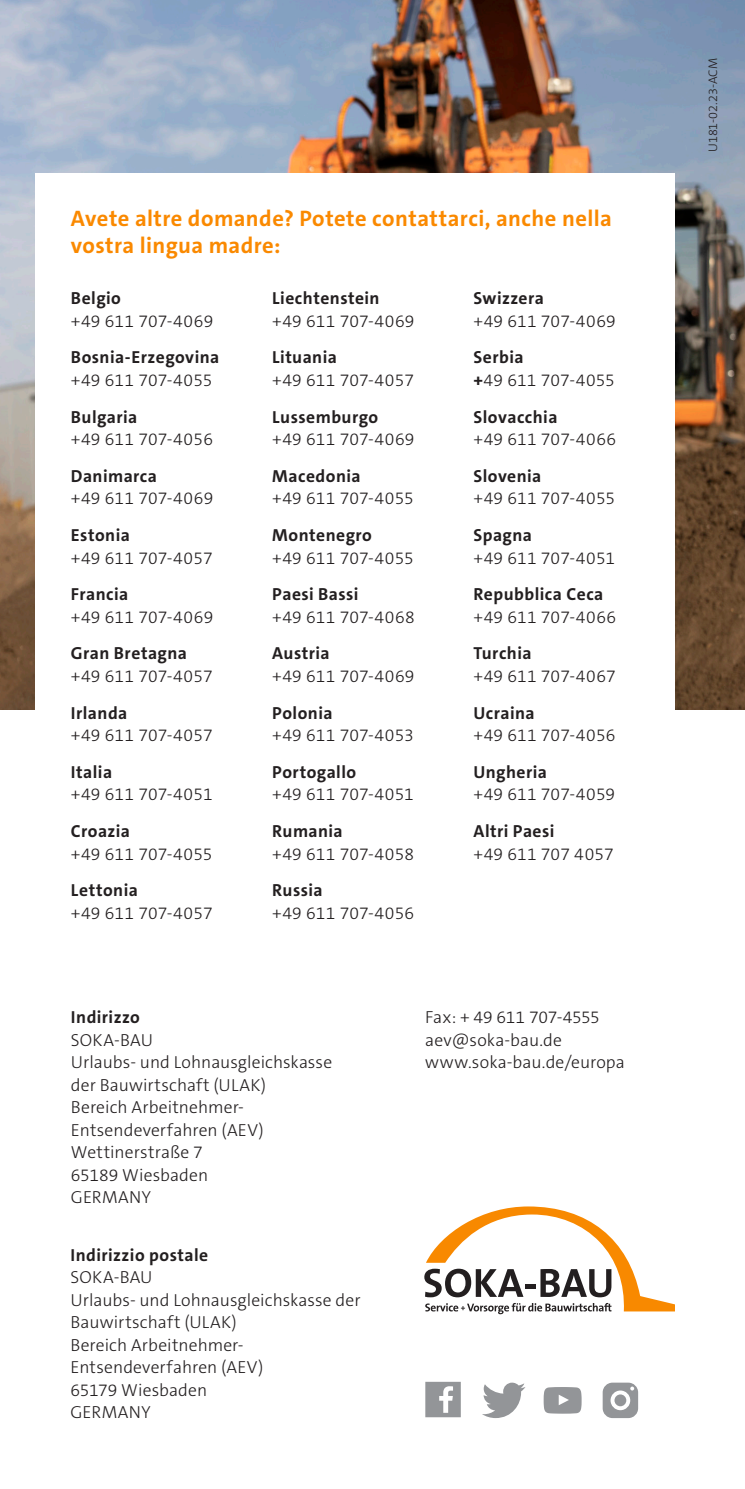
<style>
.page{position:relative;width:745px;height:1489px;background:#fff}
.page>*{position:absolute;margin:0;border:0;box-sizing:border-box;transform-origin:0 0}
.Fließtext_schwarz{font:700 22.5px/27.5px "The Sans C5";letter-spacing:.02em;color:#fa8900}
.Fließtext_schwarz-2{font:300 17.5px/22.5px "The Sans C5";letter-spacing:.005em;color:#231f20}
.Fließtext_schwarz-3{font:700 17.5px/22.5px "The Sans C5";letter-spacing:.025em;color:#231f20}
.Fließtext_schwarz-4{font:300 17.5px "The Sans C5";letter-spacing:-.015em;color:#231f20}
.t1{font:300 12.5px "The Sans C5";color:#231f20}
.s1{font-weight:700}
.s2{font-weight:300}
</style>
<div class="page">
<svg style="left:424px;top:1206px;width:250px;height:108px"></svg>
<svg style="left:425px;top:1381px;width:35px;height:35px"></svg>
<svg style="left:482px;top:1382px;width:43px;height:35px"></svg>
<svg style="left:543px;top:1387px;width:38px;height:26px"></svg>
<svg style="left:602px;top:1382px;width:35px;height:35px"></svg>
<img style="left:0;top:0;width:744px;height:709px">
<div style="left:35px;top:174px;width:639px;height:812px;background:#fff"></div>
<p class="Fließtext_schwarz" style="left:71px;top:205px;width:542px">Avete altre domande? Potete contattarci, anche nella vostra lingua madre:</p>
<p class="Fließtext_schwarz-2" style="left:71px;top:287px;width:144px"><span class="s1">Belgio<br></span>+49 611 707-4069</p>
<p class="Fließtext_schwarz-3" style="left:71px;top:346px;width:150px">Bosnia-Erzegovina <span class="s2">+49 611 707-4055</span></p>
<p class="Fließtext_schwarz-2" style="left:71px;top:405px;width:143px"><span class="s1">Bulgaria<br></span>+49 611 707-4056</p>
<p class="Fließtext_schwarz-2" style="left:71px;top:465px;width:144px"><span class="s1">Danimarca<br></span>+49 611 707-4069</p>
<p class="Fließtext_schwarz-2" style="left:71px;top:524px;width:143px"><span class="s1">Estonia<br></span>+49 611 707-4057</p>
<p class="Fließtext_schwarz-2" style="left:71px;top:583px;width:144px"><span class="s1">Francia<br></span>+49 611 707-4069</p>
<p class="Fließtext_schwarz-2" style="left:71px;top:642px;width:143px"><span class="s1">Gran Bretagna </span>+49 611 707-4057</p>
<p class="Fließtext_schwarz-2" style="left:71px;top:701px;width:143px"><span class="s1">Irlanda<br></span>+49 611 707-4057</p>
<p class="Fließtext_schwarz-2" style="left:71px;top:760px;width:143px"><span class="s1">Italia<br></span>+49 611 707-4051</p>
<p class="Fließtext_schwarz-2" style="left:71px;top:820px;width:143px"><span class="s1">Croazia<br></span>+49 611 707-4055</p>
<p class="Fließtext_schwarz-2" style="left:71px;top:879px;width:143px"><span class="s1">Lettonia<br></span>+49 611 707-4057</p>
<p class="Fließtext_schwarz-2" style="left:272px;top:287px;width:144px"><span class="s1">Liechtenstein<br></span>+49 611 707-4069</p>
<p class="Fließtext_schwarz-2" style="left:272px;top:346px;width:143px"><span class="s1">Lituania<br></span>+49 611 707-4057</p>
<p class="Fließtext_schwarz-2" style="left:272px;top:405px;width:144px"><span class="s1">Lussemburgo<br></span>+49 611 707-4069</p>
<p class="Fließtext_schwarz-2" style="left:272px;top:465px;width:143px"><span class="s1">Macedonia<br></span>+49 611 707-4055</p>
<p class="Fließtext_schwarz-2" style="left:272px;top:524px;width:143px"><span class="s1">Montenegro<br></span>+49 611 707-4055</p>
<p class="Fließtext_schwarz-2" style="left:272px;top:583px;width:144px"><span class="s1">Paesi Bassi<br></span>+49 611 707-4068</p>
<p class="Fließtext_schwarz-2" style="left:272px;top:642px;width:144px"><span class="s1">Austria<br></span>+49 611 707-4069</p>
<p class="Fließtext_schwarz-2" style="left:272px;top:701px;width:143px"><span class="s1">Polonia<br></span>+49 611 707-4053</p>
<p class="Fließtext_schwarz-2" style="left:272px;top:760px;width:143px"><span class="s1">Portogallo<br></span>+49 611 707-4051</p>
<p class="Fließtext_schwarz-2" style="left:272px;top:820px;width:143px"><span class="s1">Rumania<br></span>+49 611 707-4058</p>
<p class="Fließtext_schwarz-2" style="left:272px;top:879px;width:143px"><span class="s1">Russia<br></span>+49 611 707-4056</p>
<p class="Fließtext_schwarz-2" style="left:473px;top:287px;width:144px"><span class="s1">Swizzera<br></span>+49 611 707-4069</p>
<p class="Fließtext_schwarz-2" style="left:473px;top:346px;width:143px"><span class="s1">Serbia<br>+</span>49 611 707-4055</p>
<p class="Fließtext_schwarz-2" style="left:473px;top:405px;width:144px"><span class="s1">Slovacchia<br></span>+49 611 707-4066</p>
<p class="Fließtext_schwarz-2" style="left:473px;top:465px;width:143px"><span class="s1">Slovenia<br></span>+49 611 707-4055</p>
<p class="Fließtext_schwarz-2" style="left:473px;top:524px;width:143px"><span class="s1">Spagna<br></span>+49 611 707-4051</p>
<p class="Fließtext_schwarz-3" style="left:473px;top:583px;width:144px">Repubblica Ceca <span class="s2">+49 611 707-4066</span></p>
<p class="Fließtext_schwarz-2" style="left:473px;top:642px;width:144px"><span class="s1">Turchia<br></span>+49 611 707-4067</p>
<p class="Fließtext_schwarz-2" style="left:473px;top:701px;width:143px"><span class="s1">Ucraina<br></span>+49 611 707-4056</p>
<p class="Fließtext_schwarz-2" style="left:473px;top:760px;width:143px"><span class="s1">Ungheria<br></span>+49 611 707-4059</p>
<p class="Fließtext_schwarz-2" style="left:473px;top:820px;width:142px"><span class="s1">Altri Paesi<br></span>+49 611 707 4057</p>
<p class="Fließtext_schwarz-3" style="left:71px;top:1006px;width:70px">Indirizzo</p>
<p class="Fließtext_schwarz-2" style="left:71px;top:1028px;width:83px">SOKA-BAU</p>
<p class="Fließtext_schwarz-2" style="left:71px;top:1051px;width:262px">Urlaubs- und Lohnausgleichskasse der Bauwirtschaft (ULAK)</p>
<p class="Fließtext_schwarz-2" style="left:71px;top:1096px;width:194px">Bereich Arbeitnehmer-<br>Entsendeverfahren (AEV)</p>
<p class="Fließtext_schwarz-2" style="left:71px;top:1141px;width:133px">Wettinerstraße 7</p>
<p class="Fließtext_schwarz-2" style="left:71px;top:1163px;width:139px">65189 Wiesbaden</p>
<p class="Fließtext_schwarz-2" style="left:71px;top:1186px;width:81px">GERMANY</p>
<p class="Fließtext_schwarz-3" style="left:70px;top:1243px;width:139px">Indirizzio postale<br><span class="s2">SOKA-BAU</span></p>
<p class="Fließtext_schwarz-2" style="left:70px;top:1288px;width:291px">Urlaubs- und Lohnausgleichskasse der<br>Bauwirtschaft (ULAK)</p>
<p class="Fließtext_schwarz-2" style="left:70px;top:1333px;width:194px">Bereich Arbeitnehmer-<br>Entsendeverfahren (AEV)</p>
<p class="Fließtext_schwarz-2" style="left:70px;top:1378px;width:138px">65179 Wiesbaden</p>
<p class="Fließtext_schwarz-2" style="left:70px;top:1400px;width:81px">GERMANY</p>
<p class="Fließtext_schwarz-4" style="left:425px;top:1006px;width:176px">Fax: + 49 611 707-4555</p>
<p class="Fließtext_schwarz-2" style="left:425px;top:1028px;width:138px">aev@soka-bau.de</p>
<p class="Fließtext_schwarz-2" style="left:425px;top:1051px;width:201px">www.soka-bau.de/europa</p>
<p class="t1" style="left:704px;top:152px;width:95px;rotate:-90deg">U181-02.23-ACM</p>
</div>
